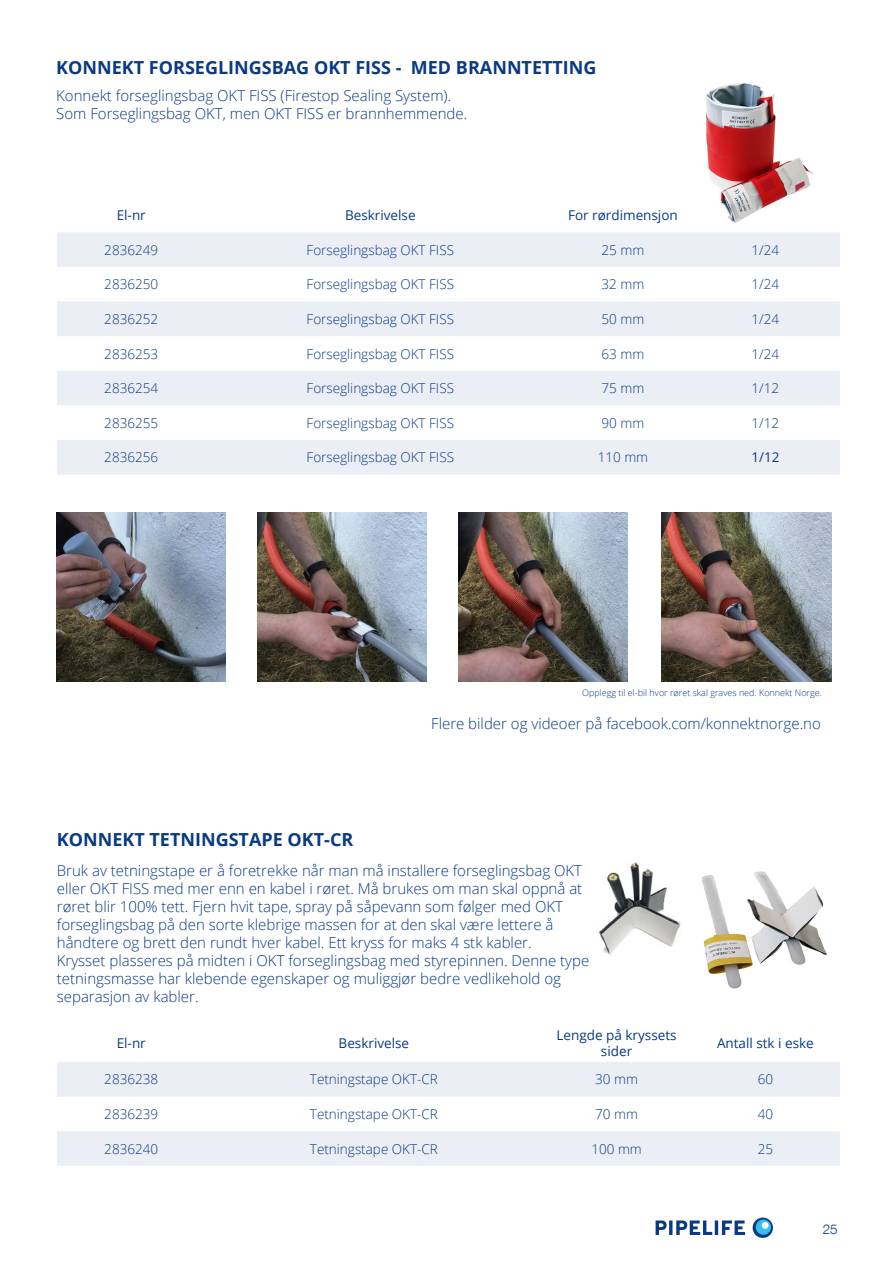
<style>
.page{position:relative;width:893px;height:1263px;background:#fff}
.page>*{position:absolute;margin:0;border:0;box-sizing:border-box;transform-origin:0 0}
.t1{font:700 18px "Open Sans";color:#0a3a84}
.t2{font:300 15px/18px "Open Sans";color:#0a3a84}
.t3{font:300 13.5px "Open Sans";color:#0a3a84}
.t4{font:13.5px/16.2px "Open Sans";color:#0a3a84;text-align:center}
.t5{font:300 13.5px "Helvetica Neue LT Com";color:#0a3a84}
.t6{font:300 9px "Open Sans";color:#0a3a84}
</style>
<div class="page">
<svg style="left:57px;top:232px;width:783px;height:242px;fill:#eceef5"></svg>
<img style="left:705px;top:83px;width:108px;height:140px">
<svg style="left:57px;top:1062px;width:783px;height:104px;fill:#eceef5"></svg>
<img style="left:598px;top:862px;width:83px;height:93px">
<img style="left:702px;top:871px;width:125px;height:118px">
<img style="left:56px;top:512px;width:170px;height:170px">
<img style="left:257px;top:512px;width:170px;height:170px">
<img style="left:459px;top:512px;width:169px;height:170px">
<img style="left:662px;top:512px;width:169px;height:170px">
<svg style="left:656px;top:1217px;width:117px;height:21px"></svg>
<svg style="left:756px;top:1219px;width:15px;height:16px"></svg>
<div style="left:762px;top:1222px;width:7px;height:7px;background:#fff;border-radius:50%"></div>
<p class="t1" style="left:56px;top:55px;width:542px">KONNEKT FORSEGLINGSBAG OKT FISS - MED BRANNTETTING</p>
<p class="t2" style="left:56px;top:86px;width:397px">Konnekt forseglingsbag OKT FISS (Firestop Sealing System).</p>
<p class="t2" style="left:56px;top:104px;width:413px">Som Forseglingsbag OKT, men OKT FISS er brannhemmende.</p>
<p class="t4" style="left:117px;top:207px;width:31px">El-nr</p>
<p class="t4" style="left:345px;top:207px;width:72px">Beskrivelse</p>
<p class="t4" style="left:568px;top:207px;width:111px">For rørdimensjon</p>
<p class="t3" style="left:104px;top:241px;width:55px">2836249</p>
<p class="t3" style="left:307px;top:241px;width:149px">Forseglingsbag OKT FISS</p>
<p class="t3" style="left:602px;top:241px;width:44px">25 mm</p>
<p class="t3" style="left:751px;top:241px;width:29px">1/24</p>
<p class="t3" style="left:104px;top:275px;width:55px">2836250</p>
<p class="t3" style="left:307px;top:275px;width:149px">Forseglingsbag OKT FISS</p>
<p class="t3" style="left:602px;top:275px;width:44px">32 mm</p>
<p class="t3" style="left:751px;top:275px;width:29px">1/24</p>
<p class="t3" style="left:104px;top:310px;width:55px">2836252</p>
<p class="t3" style="left:307px;top:310px;width:149px">Forseglingsbag OKT FISS</p>
<p class="t3" style="left:602px;top:310px;width:44px">50 mm</p>
<p class="t3" style="left:751px;top:310px;width:29px">1/24</p>
<p class="t3" style="left:104px;top:344px;width:55px">2836253</p>
<p class="t3" style="left:307px;top:344px;width:149px">Forseglingsbag OKT FISS</p>
<p class="t3" style="left:602px;top:344px;width:44px">63 mm</p>
<p class="t3" style="left:751px;top:344px;width:29px">1/24</p>
<p class="t3" style="left:104px;top:379px;width:55px">2836254</p>
<p class="t3" style="left:307px;top:379px;width:149px">Forseglingsbag OKT FISS</p>
<p class="t3" style="left:602px;top:379px;width:44px">75 mm</p>
<p class="t3" style="left:751px;top:379px;width:29px">1/12</p>
<p class="t3" style="left:104px;top:414px;width:55px">2836255</p>
<p class="t3" style="left:307px;top:414px;width:149px">Forseglingsbag OKT FISS</p>
<p class="t3" style="left:602px;top:414px;width:44px">90 mm</p>
<p class="t3" style="left:751px;top:414px;width:29px">1/12</p>
<p class="t3" style="left:104px;top:448px;width:55px">2836256</p>
<p class="t3" style="left:307px;top:448px;width:149px">Forseglingsbag OKT FISS</p>
<p class="t3" style="left:598px;top:448px;width:52px">110 mm</p>
<p class="t4" style="left:751px;top:449px;width:30px">1/12</p>
<p class="t6" style="left:582px;top:686px;width:241px">Opplegg til el-bil hvor røret skal graves ned. Konnekt Norge.</p>
<p class="t2" style="left:431px;top:714px;width:391px">Flere bilder og videoer på facebook.com/konnektnorge.no</p>
<p class="t1" style="left:57px;top:827px;width:298px">KONNEKT TETNINGSTAPE OKT-CR</p>
<p class="t2" style="left:57px;top:861px;width:527px;text-align:justify">Bruk av tetningstape er å foretrekke når man må installere forseglingsbag OKT eller OKT FISS med mer enn en kabel i røret. Må brukes om man skal oppnå at røret blir 100% tett. Fjern hvit tape, spray på såpevann som følger med OKT</p>
<p class="t2" style="left:57px;top:915px;width:498px">forseglingsbag på den sorte klebrige massen for at den skal være lettere å håndtere og brett den rundt hver kabel. Ett kryss for maks 4 stk kabler.</p>
<p class="t2" style="left:57px;top:951px;width:534px">Krysset plasseres på midten i OKT forseglingsbag med styrepinnen. Denne type tetningsmasse har klebende egenskaper og muliggjør bedre vedlikehold og separasjon av kabler.</p>
<p class="t4" style="left:117px;top:1034px;width:31px">El-nr</p>
<p class="t4" style="left:339px;top:1034px;width:72px">Beskrivelse</p>
<p class="t4" style="left:557px;top:1026px;width:121px">Lengde på kryssets sider</p>
<p class="t4" style="left:717px;top:1034px;width:98px">Antall stk i eske</p>
<p class="t3" style="left:104px;top:1070px;width:55px">2836238</p>
<p class="t3" style="left:310px;top:1070px;width:129px">Tetningstape OKT-CR</p>
<p class="t3" style="left:595px;top:1070px;width:44px">30 mm</p>
<p class="t3" style="left:758px;top:1070px;width:17px">60</p>
<p class="t3" style="left:104px;top:1105px;width:55px">2836239</p>
<p class="t3" style="left:310px;top:1105px;width:129px">Tetningstape OKT-CR</p>
<p class="t3" style="left:595px;top:1105px;width:44px">70 mm</p>
<p class="t3" style="left:758px;top:1105px;width:17px">40</p>
<p class="t3" style="left:104px;top:1139px;width:55px">2836240</p>
<p class="t3" style="left:310px;top:1139px;width:129px">Tetningstape OKT-CR</p>
<p class="t3" style="left:591px;top:1139px;width:52px">100 mm</p>
<p class="t3" style="left:758px;top:1139px;width:17px">25</p>
<p class="t5" style="left:823px;top:1221px;width:17px">25</p>
</div>
